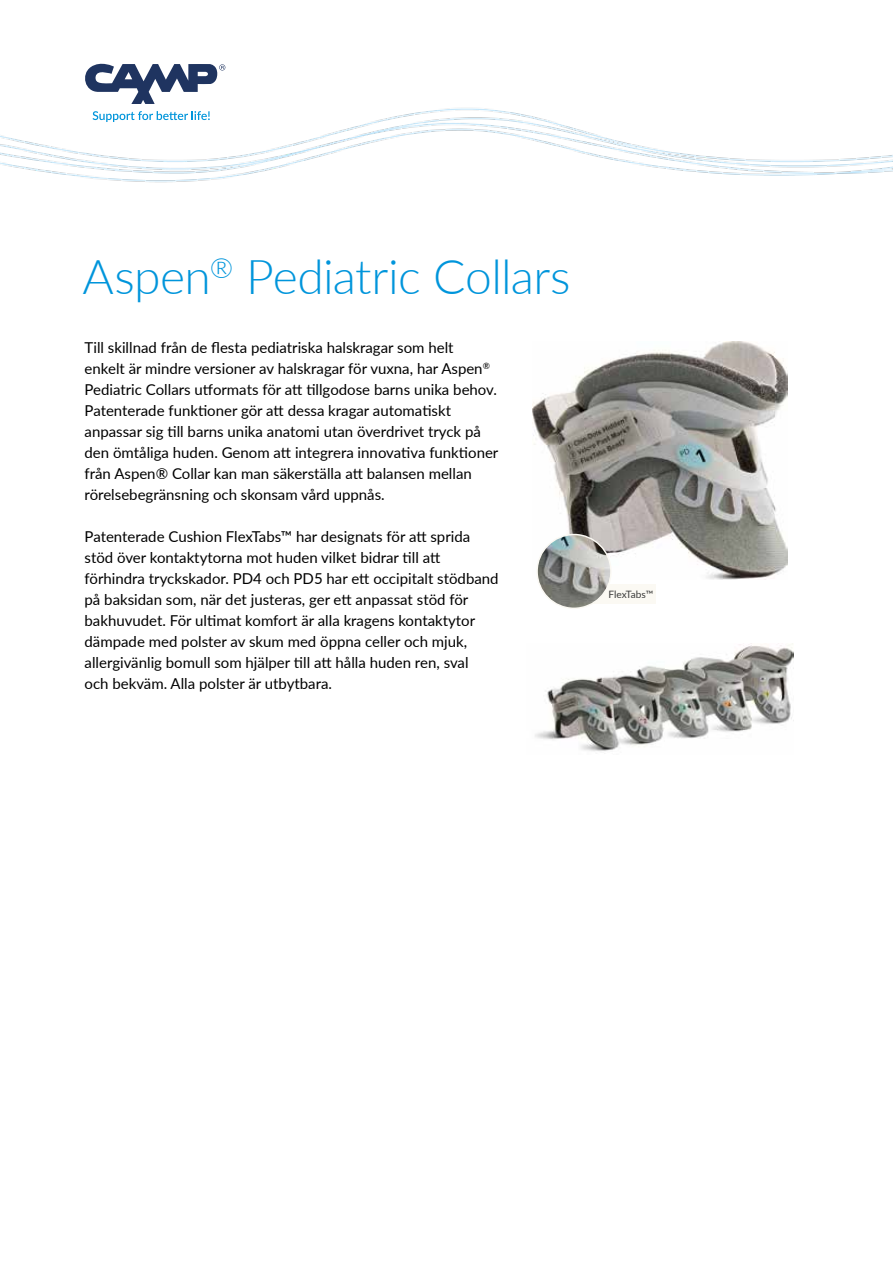
<style>
.page{position:relative;width:893px;height:1263px;background:#fff}
.page>*{position:absolute;margin:0;border:0;box-sizing:border-box;transform-origin:0 0}
.t1{font:300 48px "Lato";letter-spacing:-.015em;color:#0095db}
.t2{font:15px/21px "Lato";color:#000}
.t3{font:10.2px "Lato";letter-spacing:-.005em;color:#3c3c3b}
</style>
<div class="page">
<img style="left:0;top:63px;width:893px;height:120px">
<svg style="left:85px;top:64px;width:140px;height:40px"></svg>
<svg style="left:93px;top:111px;width:117px;height:11px"></svg>
<img style="left:533px;top:341px;width:254px;height:238px">
<img style="left:535px;top:643px;width:258px;height:108px">
<div style="left:588px;top:585px;width:68px;height:19px;background:#fbf9f3"></div>
<img style="left:537px;top:534px;width:74px;height:74px;border-radius:37px">
<div style="left:536px;top:534px;width:76px;height:75px;border:1px solid #fbf9f3;border-radius:50%"></div>
<h1 class="t1" style="left:82px;top:243px;width:490px">Aspen<sup>®</sup> Pediatric Collars</h1>
<p class="t2" style="left:85px;top:337px;width:415px">Till skillnad från de flesta pediatriska halskragar som helt<br>enkelt är mindre versioner av halskragar för vuxna, har Aspen<sup>® </sup>Pediatric Collars utformats för att tillgodose barns unika behov.<br>Patenterade funktioner gör att dessa kragar automatiskt anpassar sig till barns unika anatomi utan överdrivet tryck på den ömtåliga huden. Genom att integrera innovativa funktioner från Aspen® Collar kan man säkerställa att balansen mellan rörelsebegränsning och skonsam vård uppnås.</p>
<p class="t2" style="left:85px;top:526px;width:416px">Patenterade Cushion FlexTabs™ har designats för att sprida stöd över kontaktytorna mot huden vilket bidrar till att förhindra tryckskador. PD4 och PD5 har ett occipitalt stödband på baksidan som, när det justeras, ger ett anpassat stöd för bakhuvudet. För ultimat komfort är alla kragens kontaktytor dämpade med polster av skum med öppna celler och mjuk, allergivänlig bomull som hjälper till att hålla huden ren, sval<br>och bekväm. Alla polster är utbytbara.</p>
<p class="t3" style="left:608px;top:587px;width:46px">FlexTabs™</p>
</div>
